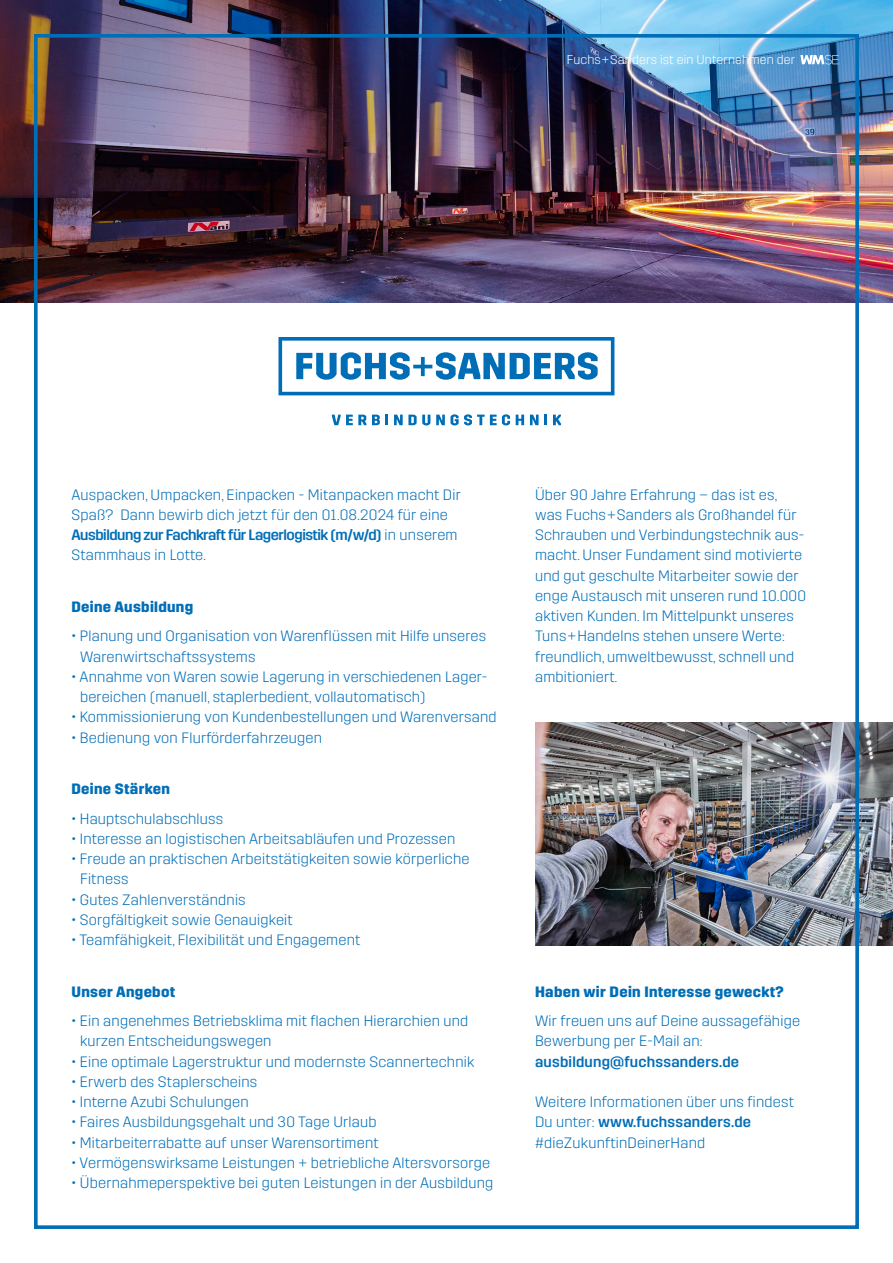
<style>
.page{position:relative;width:893px;height:1263px;background:#fff}
.page>*{position:absolute;margin:0;border:0;box-sizing:border-box;transform-origin:0 0}
.Aufzählungen_10pt__L{font:300 15px/20.2px "Trim";letter-spacing:.015em;color:#006eb7}
.Fließtext_10pt__Lauf{font:300 15px/20.2px "Trim";letter-spacing:.015em;color:#006eb7}
.Überschrift_10pt__La{font:700 15px "Trim";letter-spacing:.02em;color:#006eb7}
.Fließtext_10pt__Lauf-2{font:500 15px "Trim";letter-spacing:.015em;color:#006eb7}
.Zusatzinfo_8_5pt__La{font:300 12.75px "Trim";letter-spacing:.015em;color:#fff}
.s1{font-weight:500}
.s2{font-weight:300}
</style>
<div class="page">
<img style="left:0;top:0;width:893px;height:303px">
<svg style="left:332px;top:415px;width:34px;height:10px"></svg>
<svg style="left:372px;top:415px;width:16px;height:10px"></svg>
<svg style="left:394px;top:415px;width:36px;height:10px"></svg>
<svg style="left:436px;top:414px;width:74px;height:11px"></svg>
<svg style="left:516px;top:415px;width:8px;height:10px"></svg>
<svg style="left:530px;top:415px;width:17px;height:10px"></svg>
<svg style="left:553px;top:415px;width:8px;height:10px"></svg>
<svg style="left:278px;top:337px;width:336px;height:58px"></svg>
<img style="left:535px;top:722px;width:358px;height:223px">
<svg style="left:800px;top:55px;width:39px;height:9px"></svg>
<div style="left:34px;top:34px;width:825px;height:1195px;border:4px solid #006eb7"></div>
<p class="Zusatzinfo_8_5pt__La" style="left:567px;top:53px;width:230px">Fuchs+Sanders ist ein Unternehmen der</p>
<p class="Fließtext_10pt__Lauf" style="left:72px;top:484px;width:391px">Auspacken, Umpacken, Einpacken - Mitanpacken macht Dir Spaß? Dann bewirb dich jetzt für den 01.08.2024 für eine <span class="s1">Ausbildung zur Fachkraft für Lagerlogistik (m/w/d)</span> in unserem Stammhaus in Lotte.</p>
<p class="Überschrift_10pt__La" style="left:72px;top:598px;width:123px">Deine Ausbildung</p>
<p class="Aufzählungen_10pt__L" style="left:80px;top:626px;width:408px;text-indent:-9px">• Planung und Organisation von Warenflüssen mit Hilfe unseres<br>Warenwirtschaftssystems</p>
<p class="Aufzählungen_10pt__L" style="left:80px;top:667px;width:409px;text-indent:-9px">• Annahme von Waren sowie Lagerung in verschiedenen Lager&shy;bereichen (manuell, staplerbedient, vollautomatisch)</p>
<p class="Aufzählungen_10pt__L" style="left:72px;top:707px;width:427px">• Kommissionierung von Kundenbestellungen und Warenversand</p>
<p class="Aufzählungen_10pt__L" style="left:72px;top:727px;width:252px">• Bedienung von Flurförderfahrzeugen</p>
<p class="Überschrift_10pt__La" style="left:72px;top:781px;width:100px">Deine Stärken</p>
<p class="Aufzählungen_10pt__L" style="left:72px;top:808px;width:153px">• Hauptschulabschluss</p>
<p class="Aufzählungen_10pt__L" style="left:72px;top:829px;width:385px">• Interesse an logistischen Arbeitsabläufen und Prozessen</p>
<p class="Aufzählungen_10pt__L" style="left:80px;top:849px;width:391px;text-indent:-9px">• Freude an praktischen Arbeitstätigkeiten sowie körperliche<br>Fitness</p>
<p class="Aufzählungen_10pt__L" style="left:72px;top:889px;width:176px">• Gutes Zahlenverständnis</p>
<p class="Aufzählungen_10pt__L" style="left:72px;top:910px;width:223px">• Sorgfältigkeit sowie Genauigkeit</p>
<p class="Aufzählungen_10pt__L" style="left:72px;top:930px;width:290px">• Teamfähigkeit, Flexibilität und Engagement</p>
<p class="Überschrift_10pt__La" style="left:72px;top:983px;width:105px">Unser Angebot</p>
<p class="Aufzählungen_10pt__L" style="left:80px;top:1011px;width:390px;text-indent:-9px">• Ein angenehmes Betriebsklima mit flachen Hierarchien und kurzen Entscheidungswegen</p>
<p class="Aufzählungen_10pt__L" style="left:72px;top:1051px;width:404px">• Eine optimale Lagerstruktur und modernste Scannertechnik</p>
<p class="Aufzählungen_10pt__L" style="left:72px;top:1072px;width:187px">• Erwerb des Staplerscheins</p>
<p class="Aufzählungen_10pt__L" style="left:72px;top:1092px;width:179px">• Interne Azubi Schulungen</p>
<p class="Aufzählungen_10pt__L" style="left:72px;top:1112px;width:306px">• Faires Ausbildungsgehalt und 30 Tage Urlaub</p>
<p class="Aufzählungen_10pt__L" style="left:72px;top:1132px;width:308px">• Mitarbeiterrabatte auf unser Warensortiment</p>
<p class="Aufzählungen_10pt__L" style="left:72px;top:1153px;width:420px">• Vermögenswirksame Leistungen + betriebliche Altersvorsorge</p>
<p class="Aufzählungen_10pt__L" style="left:72px;top:1173px;width:423px">• Übernahmeperspektive bei guten Leistungen in der Ausbildung</p>
<p class="Fließtext_10pt__Lauf" style="left:535px;top:484px;width:273px">Über 90 Jahre Erfahrung – das ist es, was Fuchs+Sanders als Großhandel für Schrauben und Verbindungstechnik aus&shy;macht. Unser Fundament sind motivierte und gut geschulte Mitarbeiter sowie der enge Austausch mit unseren rund 10.000 aktiven Kunden. Im Mittelpunkt unseres Tuns+Handelns stehen unsere Werte: freundlich, umweltbewusst, schnell und ambitioniert.</p>
<p class="Überschrift_10pt__La" style="left:535px;top:983px;width:250px">Haben wir Dein Interesse geweckt?</p>
<p class="Fließtext_10pt__Lauf" style="left:535px;top:1011px;width:266px">Wir freuen uns auf Deine aussagefähige<br>Bewerbung per E-Mail an: <span class="s1">ausbildung@fuchssanders.de</span></p>
<p class="Fließtext_10pt__Lauf" style="left:535px;top:1092px;width:260px">Weitere Informationen über uns findest</p>
<p class="Fließtext_10pt__Lauf-2" style="left:535px;top:1114px;width:218px"><span class="s2">Du unter:</span> www.fuchssanders.de</p>
<p class="Fließtext_10pt__Lauf" style="left:535px;top:1132px;width:172px">#dieZukunftinDeinerHand</p>
</div>
